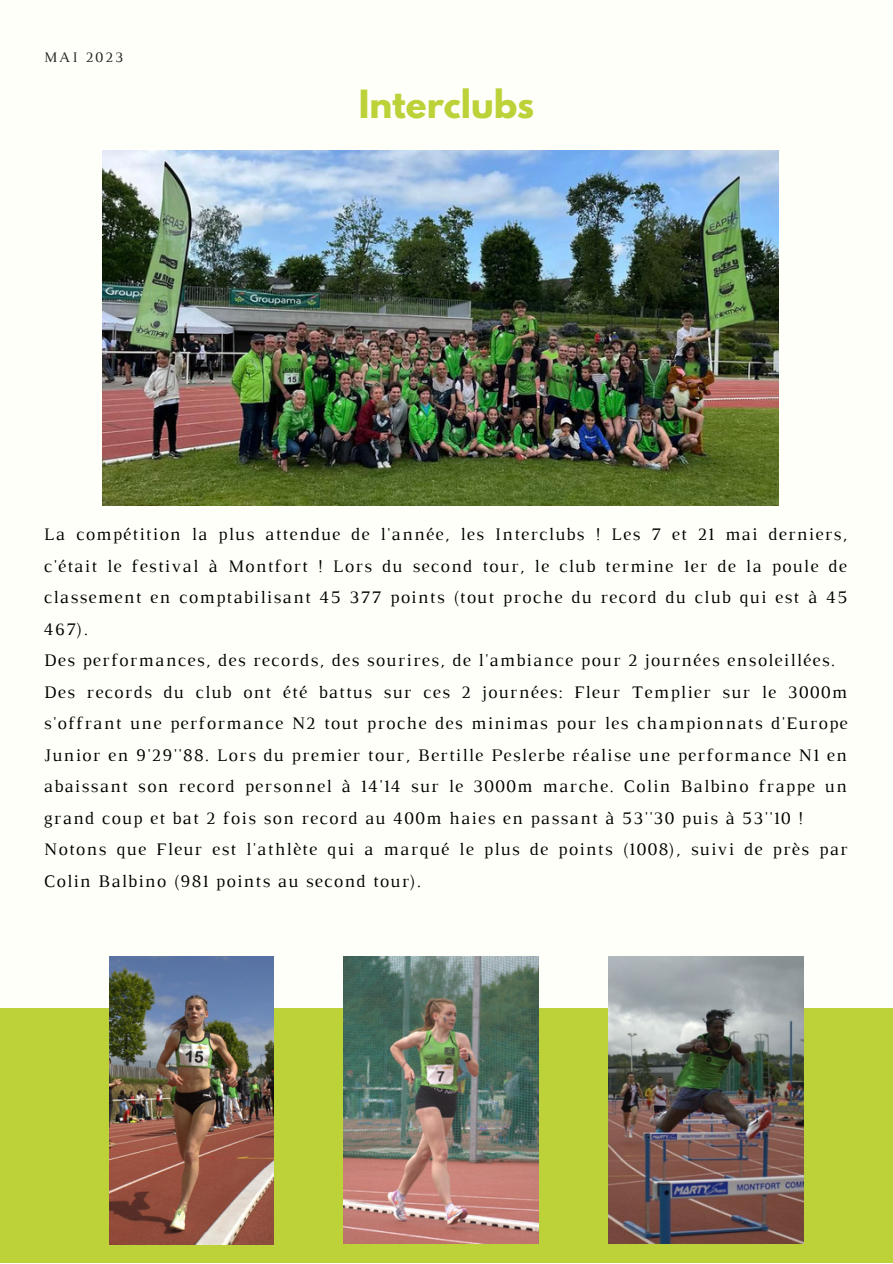
<style>
.page{position:relative;width:893px;height:1264px;background:#fff}
.page>*{position:absolute;margin:0;border:0;box-sizing:border-box;transform-origin:0 0}
.t1{font:700 34.5px "League Spartan";color:#bdd139}
.t2{font:18px/31.5px "Luthier";letter-spacing:.07em;color:#000;text-align:justify}
.t3{font:14.85px "Luthier";letter-spacing:.14em;color:#222}
</style>
<div class="page">
<div style="left:0;top:0;width:892px;height:1262px;background:#fffff9"></div>
<div style="left:0;top:1008px;width:892px;height:254px;background:#bdd139"></div>
<img style="left:102px;top:151px;width:676px;height:354px">
<img style="left:109px;top:956px;width:164px;height:288px">
<img style="left:343px;top:956px;width:196px;height:287px">
<img style="left:608px;top:956px;width:195px;height:287px">
<p class="t3" style="left:44px;top:52px;width:81px">MAI 2023</p>
<p class="t1" style="left:359px;top:87px;width:177px">Interclubs</p>
<p class="t2" style="left:44px;top:520px;width:805px">La compétition la plus attendue de l'année, les Interclubs ! Les 7 et 21 mai derniers, c'était le festival à Montfort ! Lors du second tour, le club termine 1er de la poule de classement en comptabilisant 45 377 points (tout proche du record du club qui est à 45<br>467).</p>
<p class="t2" style="left:44px;top:646px;width:792px">Des performances, des records, des sourires, de l'ambiance pour 2 journées ensoleillées.</p>
<p class="t2" style="left:44px;top:677px;width:805px">Des records du club ont été battus sur ces 2 journées: Fleur Templier sur le 3000m s'offrant une performance N2 tout proche des minimas pour les championnats d'Europe Junior en 9'29''88. Lors du premier tour, Bertille Peslerbe réalise une performance N1 en abaissant son record personnel à 14'14 sur le 3000m marche. Colin Balbino frappe un grand coup et bat 2 fois son record au 400m haies en passant à 53''30 puis à 53''10 !</p>
<p class="t2" style="left:44px;top:835px;width:805px">Notons que Fleur est l'athlète qui a marqué le plus de points (1008), suivi de près par<br>Colin Balbino (981 points au second tour).</p>
</div>
